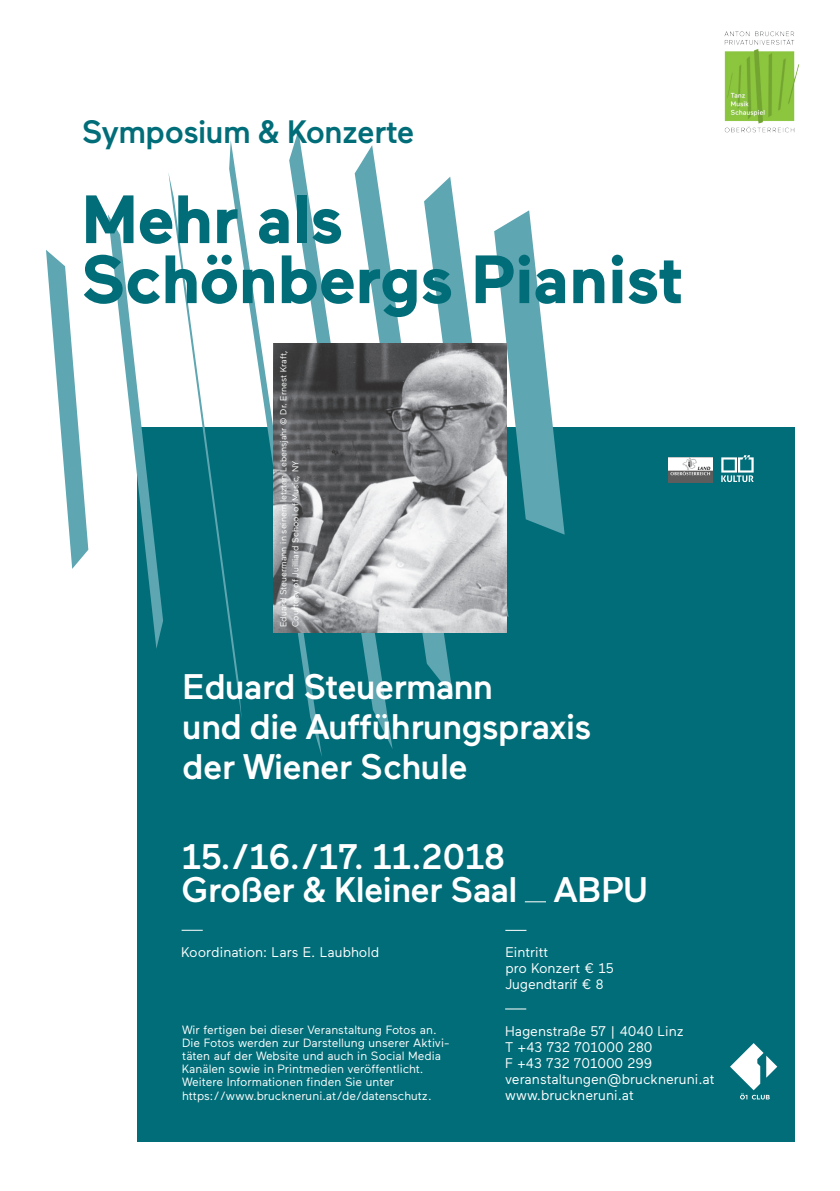
<style>
.page{position:relative;width:840px;height:1191px;background:#fff}
.page>*{position:absolute;margin:0;border:0;box-sizing:border-box;transform-origin:0 0}
.Titel{font:700 68px "Maax";letter-spacing:-.01em;color:#006d78}
.Datum_Ort{font:500 35.4px "Maax";letter-spacing:-.02em;color:#fff}
.Untertitel{font:500 32.4px "Maax";letter-spacing:-.02em;color:#006d78}
.Zusatzinformation{font:14px/16px "Maax";letter-spacing:-.005em;color:#fff}
.Zusatzinformation-2{font:12px/13px "Maax";letter-spacing:-.005em;color:#fff}
.Copyright{font:8.8px "Maax";color:#fff}
</style>
<div class="page">
<div style="left:136px;top:427px;width:658px;height:714px;background:#006d78"></div>
<svg style="left:730px;top:1043px;width:46px;height:56px"></svg>
<img style="left:724px;top:31px;width:76px;height:102px">
<svg style="left:721px;top:455px;width:32px;height:27px"></svg>
<img style="left:668px;top:457px;width:44px;height:25px">
<svg style="left:524px;top:901px;width:21px;height:1px"></svg>
<svg style="left:505px;top:1008px;width:21px;height:1px"></svg>
<svg style="left:505px;top:930px;width:21px;height:1px"></svg>
<svg style="left:453px;top:198px;width:111px;height:419px"></svg>
<svg style="left:392px;top:176px;width:61px;height:521px"></svg>
<svg style="left:295px;top:130px;width:97px;height:618px"></svg>
<svg style="left:108px;top:173px;width:121px;height:546px"></svg>
<svg style="left:46px;top:250px;width:42px;height:319px"></svg>
<svg style="left:229px;top:140px;width:93px;height:616px"></svg>
<img style="left:273px;top:343px;width:233px;height:289px">
<svg style="left:181px;top:929px;width:22px;height:1px"></svg>
<p class="Untertitel" style="left:81px;top:115px;width:334px">Symposium &amp; Konzerte</p>
<p class="Titel" style="left:81px;top:183px;width:263px">Mehr als</p>
<p class="Titel" style="left:81px;top:243px;width:603px">Schönbergs Pianist</p>
<p class="Copyright" style="left:279px;top:627px;width:277px;rotate:-90deg">Eduard Steuermann in seinem letzten Lebensjahr © Dr. Ernest Kraft,</p>
<p class="Copyright" style="left:290px;top:627px;width:167px;rotate:-90deg">Courtesy of Juilliard School of Music, NY</p>
<p class="Datum_Ort" style="left:182px;top:667px;width:312px">Eduard Steuermann</p>
<p class="Datum_Ort" style="left:182px;top:707px;width:410px">und die Aufführungspraxis</p>
<p class="Datum_Ort" style="left:182px;top:747px;width:287px">der Wiener Schule</p>
<p class="Datum_Ort" style="left:181px;top:838px;width:325px">15./16./17. 11.2018</p>
<p class="Datum_Ort" style="left:181px;top:871px;width:467px">Großer &amp; Kleiner Saal ABPU</p>
<p class="Zusatzinformation" style="left:181px;top:944px;width:199px">Koordination: Lars E. Laubhold</p>
<p class="Zusatzinformation-2" style="left:182px;top:1023px;width:256px">Wir fertigen bei dieser Veranstaltung Fotos an.</p>
<p class="Zusatzinformation-2" style="left:182px;top:1036px;width:269px">Die Fotos werden zur Darstellung unserer Aktivi&shy;täten auf der Website und auch in Social Media<br>Kanälen sowie in Printmedien veröffentlicht.</p>
<p class="Zusatzinformation-2" style="left:182px;top:1076px;width:251px">Weitere Informationen finden Sie unter https://www.bruckneruni.at/de/datenschutz.</p>
<p class="Zusatzinformation" style="left:505px;top:944px;width:44px">Eintritt</p>
<p class="Zusatzinformation" style="left:505px;top:960px;width:110px">pro Konzert € 15</p>
<p class="Zusatzinformation" style="left:505px;top:976px;width:100px">Jugendtarif € 8</p>
<p class="Zusatzinformation" style="left:505px;top:1022px;width:180px">Hagenstraße 57 | 4040 Linz</p>
<p class="Zusatzinformation" style="left:505px;top:1038px;width:149px">T +43 732 701000 280<br>F +43 732 701000 299</p>
<p class="Zusatzinformation" style="left:505px;top:1070px;width:211px">veranstaltungen@bruckneruni.at www.bruckneruni.at</p>
</div>
